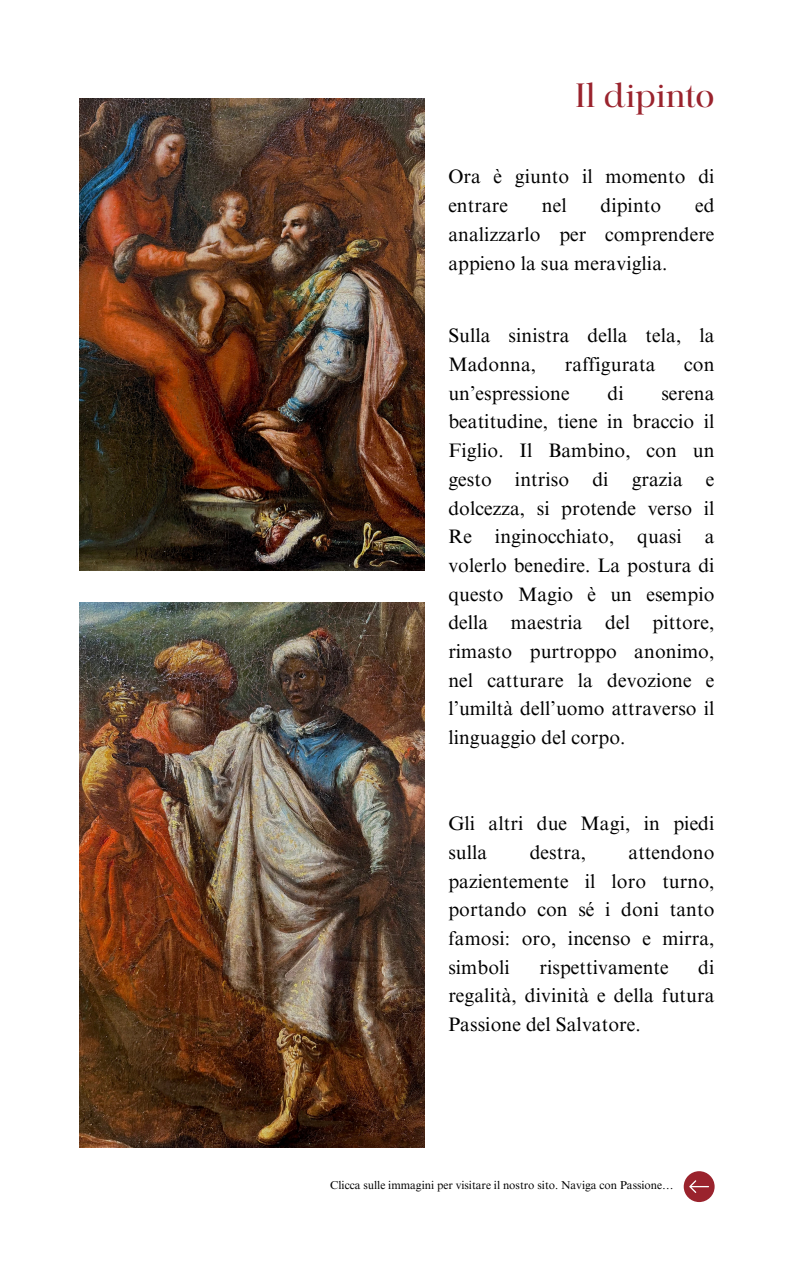
<style>
.page{position:relative;width:794px;height:1266px;background:#fff}
.page>*{position:absolute;margin:0;border:0;box-sizing:border-box;transform-origin:0 0}
.t1{font:32.25px "Maharlika";color:#9a232d}
.t2{font:19.5px/28.7px "Times NRMT Pro";letter-spacing:.005em;color:#000;text-align:justify}
.t3{font:11.48px "Times NRMT Pro";color:#000}
</style>
<div class="page">
<svg style="left:683px;top:1171px;width:31px;height:31px"></svg>
<img style="left:79px;top:99px;width:345px;height:471px">
<img style="left:79px;top:602px;width:345px;height:545px">
<h2 class="t1" style="left:575px;top:82px;width:140px">Il dipinto</h2>
<p class="t2" style="left:448px;top:165px;width:267px">Ora è giunto il momento di entrare</p>
<p class="t2" style="left:541px;top:194px;width:26px">nel</p>
<p class="t2" style="left:600px;top:194px;width:62px">dipinto</p>
<p class="t2" style="left:448px;top:194px;width:267px;text-indent:246px">ed analizzarlo per comprendere appieno la sua meraviglia.</p>
<h2 class="t2" style="left:448px;top:324px;width:267px">Sulla sinistra della tela, la<br>Madonna,</h2>
<h2 class="t2" style="left:564px;top:352px;width:92px">raffigurata</h2>
<h2 class="t2" style="left:683px;top:352px;width:32px">con</h2>
<h2 class="t2" style="left:448px;top:381px;width:123px">un’espressione</h2>
<h2 class="t2" style="left:607px;top:381px;width:18px">di</h2>
<h2 class="t2" style="left:448px;top:381px;width:267px;text-indent:213px">serena beatitudine, tiene in braccio il Figlio. Il Bambino, con un gesto intriso di grazia e dolcezza, si protende verso il Re inginocchiato, quasi a volerlo benedire. La postura di questo Magio è un esempio della maestria del pittore, rimasto purtroppo anonimo, nel catturare la devozione e l’umiltà dell’uomo attraverso il linguaggio del corpo.</h2>
<h2 class="t2" style="left:448px;top:811px;width:267px">Gli altri due Magi, in piedi sulla</h2>
<h2 class="t2" style="left:448px;top:840px;width:267px;text-indent:180px">attendono pazientemente il loro turno, portando con sé i doni tanto famosi: oro, incenso e mirra, simboli</h2>
<h2 class="t2" style="left:529px;top:840px;width:58px">destra,</h2>
<h2 class="t2" style="left:448px;top:955px;width:267px;text-indent:250px">di regalità, divinità e della futura Passione del Salvatore.</h2>
<h2 class="t2" style="left:539px;top:955px;width:131px">rispettivamente</h2>
<h1 class="t3" style="left:330px;top:1180px;width:345px">Clicca sulle immagini per visitare il nostro sito. Naviga con Passione…</h1>
</div>
